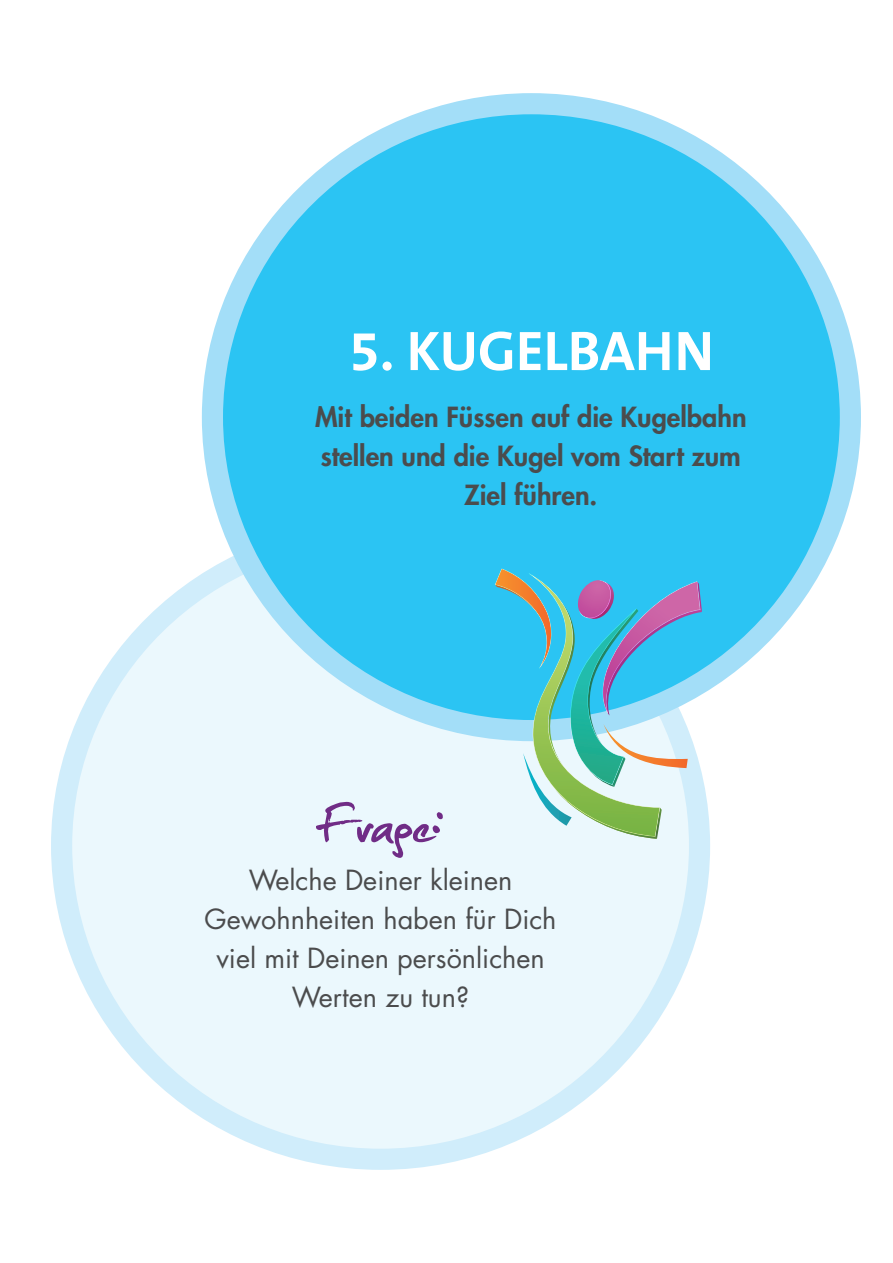
<style>
.page{position:relative;width:893px;height:1263px;background:#fff}
.page>*{position:absolute;margin:0;border:0;box-sizing:border-box;transform-origin:0 0}
.t1{font:75px "Christopherhand";letter-spacing:-.01em;color:#702c86}
.t2{font:700 56.25px "The Sans B7";color:#fff}
.Fließtext_bold{font:27px/39px "Futura CE";color:#4b4c4d;text-align:center}
.Fließtext_bold-2{font:800 27px/39px "Futura CE";color:#4b4c4d;text-align:center}
</style>
<div class="page">
<div style="left:62px;top:532px;width:638px;height:627px;background:#ebf8fd;border-radius:50%"></div>
<div style="left:51px;top:522px;width:659px;height:648px;border:21px solid #d0edfb;border-radius:50%"></div>
<div style="left:212px;top:104px;width:638px;height:627px;background:#2bc4f3;border-radius:50%"></div>
<div style="left:202px;top:93px;width:659px;height:648px;border:21px solid #a3def8;border-radius:50%"></div>
<svg style="left:495px;top:568px;width:207px;height:271px"></svg>
<p class="t2" style="left:349px;top:321px;width:366px">5. KUGELBAHN</p>
<p class="Fließtext_bold-2" style="left:315px;top:397px;width:433px">Mit beiden Füssen auf die Kugelbahn stellen und die Kugel vom Start zum<br>Ziel führen.</p>
<p class="t1" style="left:316px;top:792px;width:131px">Frage:</p>
<p class="Fließtext_bold" style="left:205px;top:860px;width:353px">Welche Deiner kleinen<br>Gewohnheiten haben für Dich viel mit Deinen persönlichen<br>Werten zu tun?</p>
</div>
